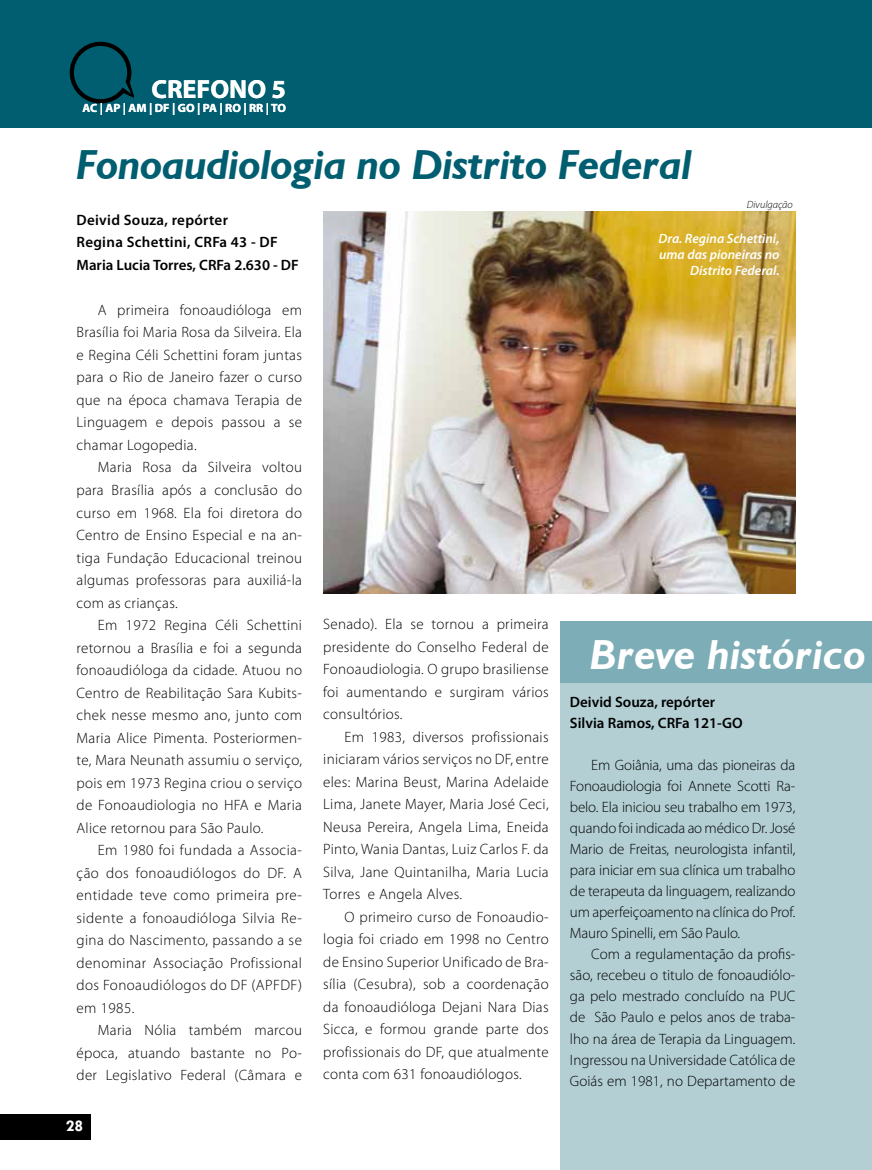
<style>
.page{position:relative;width:872px;height:1170px;background:#fff}
.page>*{position:absolute;margin:0;border:0;box-sizing:border-box;transform-origin:0 0}
.t1{font:italic 700 42px "Humanist 521 BT";letter-spacing:-.005em;color:#005e70}
.t2{font:italic 700 42px "Humanist 521 BT";letter-spacing:.01em;color:#fff}
.t3{font:700 26.25px "Myriad Pro";color:#fff}
.t4{font:700 16.5px "Tw Cen";color:#fff}
.t5{font:300 15px/22.5px "Myriad Pro";letter-spacing:.02em;color:#000;text-align:justify}
.t6{font:600 15px/22.5px "Myriad Pro";letter-spacing:.02em;color:#000}
.t7{font:600 15px/21px "Myriad Pro";color:#000}
.t8{font:italic 600 13.5px/16.2px "Myriad Pro";color:#fff;text-align:right}
.t9{font:700 12px "Myriad Pro";color:#fff}
.t10{font:italic 300 10.5px "Myriad Pro";color:#000}
</style>
<div class="page">
<div style="left:560px;top:621px;width:312px;height:548px;background:#b3cfd4"></div>
<div style="left:560px;top:621px;width:312px;height:61px;background:#7dadb6"></div>
<div style="left:0;top:0;width:872px;height:127px;background:#005e70"></div>
<svg style="left:70px;top:42px;width:63px;height:61px"></svg>
<div style="left:0;top:1114px;width:90px;height:25px;background:#000"></div>
<img style="left:323px;top:212px;width:472px;height:381px">
<h2 class="t3" style="left:151px;top:72px;width:136px">CREFONO 5</h2>
<p class="t9" style="left:83px;top:100px;width:205px">AC | AP | AM | DF | GO | PA | RO | RR | TO</p>
<h1 class="t1" style="left:77px;top:138px;width:617px">Fonoaudiologia no Distrito Federal</h1>
<p class="t6" style="left:77px;top:208px;width:214px">Deivid Souza, repórter<br>Regina Schettini, CRFa 43 - DF<br>Maria Lucia Torres, CRFa 2.630 - DF</p>
<p class="t5" style="left:77px;top:298px;width:227px;text-indent:21px">A primeira fonoaudióloga em Brasília foi Maria Rosa da Silveira. Ela e Regina Céli Schettini foram juntas para o Rio de Janeiro fazer o curso que na época chamava Terapia de Linguagem e depois passou a se chamar Logopedia.</p>
<p class="t5" style="left:77px;top:456px;width:227px;text-indent:21px">Maria Rosa da Silveira voltou para Brasília após a conclusão do curso em 1968. Ela foi diretora do Centro de Ensino Especial e na an&shy;tiga Fundação Educacional treinou algumas professoras para auxiliá-la com as crianças.</p>
<p class="t5" style="left:77px;top:613px;width:227px;text-indent:21px">Em 1972 Regina Céli Schettini retornou a Brasília e foi a segunda fonoaudióloga da cidade. Atuou no Centro de Reabilitação Sara Kubits&shy;chek nesse mesmo ano, junto com Maria Alice Pimenta. Posteriormen&shy;te, Mara Neunath assumiu o serviço, pois em 1973 Regina criou o serviço de Fonoaudiologia no HFA e Maria Alice retornou para São Paulo.</p>
<p class="t5" style="left:77px;top:838px;width:227px;text-indent:21px">Em 1980 foi fundada a Associa&shy;ção dos fonoaudiólogos do DF. A entidade teve como primeira pre&shy;sidente a fonoaudióloga Silvia Re&shy;gina do Nascimento, passando a se denominar Associação Profissional dos Fonoaudiólogos do DF (APFDF) em 1985.</p>
<p class="t5" style="left:77px;top:1018px;width:227px;text-indent:21px">Maria Nólia também marcou época, atuando bastante no Po&shy;der Legislativo Federal (Câmara e</p>
<p class="t10" style="left:747px;top:198px;width:48px">Divulgação</p>
<p class="t8" style="left:658px;top:230px;width:123px">Dra. Regina Schettini, uma das pioneiras no<br>Distrito Federal.</p>
<p class="t5" style="left:323px;top:612px;width:227px">Senado). Ela se tornou a primeira presidente do Conselho Federal de Fonoaudiologia. O grupo brasiliense foi aumentando e surgiram vários consultórios.</p>
<p class="t5" style="left:323px;top:725px;width:227px;text-indent:21px">Em 1983, diversos profissionais iniciaram vários serviços no DF, entre eles: Marina Beust, Marina Adelaide Lima, Janete Mayer, Maria José Ceci, Neusa Pereira, Angela Lima, Eneida Pinto, Wania Dantas, Luiz Carlos F. da Silva, Jane Quintanilha, Maria Lucia Torres e Angela Alves.</p>
<p class="t5" style="left:323px;top:905px;width:227px;text-indent:21px">O primeiro curso de Fonoaudio&shy;logia foi criado em 1998 no Centro de Ensino Superior Unificado de Bra&shy;sília (Cesubra), sob a coordenação da fonoaudióloga Dejani Nara Dias Sicca, e formou grande parte dos profissionais do DF, que atualmente conta com 631 fonoaudiólogos.</p>
<h1 class="t2" style="left:590px;top:629px;width:277px">Breve histórico</h1>
<p class="t7" style="left:570px;top:691px;width:163px">Deivid Souza, repórter<br>Silvia Ramos, CRFa 121-GO</p>
<p class="t5" style="left:570px;top:754px;width:227px;line-height:21px;text-indent:21px">Em Goiânia, uma das pioneiras da Fonoaudiologia foi Annete Scotti Ra&shy;belo. Ela iniciou seu trabalho em 1973, quando foi indicada ao médico Dr. José Mario de Freitas, neurologista infantil, para iniciar em sua clínica um trabalho de terapeuta da linguagem, realizando um aperfeiçoamento na clínica do Prof.<br>Mauro Spinelli, em São Paulo.</p>
<p class="t5" style="left:570px;top:943px;width:227px;line-height:21px;text-indent:21px">Com a regulamentação da profis&shy;são, recebeu o titulo de fonoaudiólo&shy;ga pelo mestrado concluído na PUC de São Paulo e pelos anos de traba&shy;lho na área de Terapia da Linguagem.<br>Ingressou na Universidade Católica de Goiás em 1981, no Departamento de</p>
<p class="t4" style="left:66px;top:1116px;width:19px">28</p>
</div>
